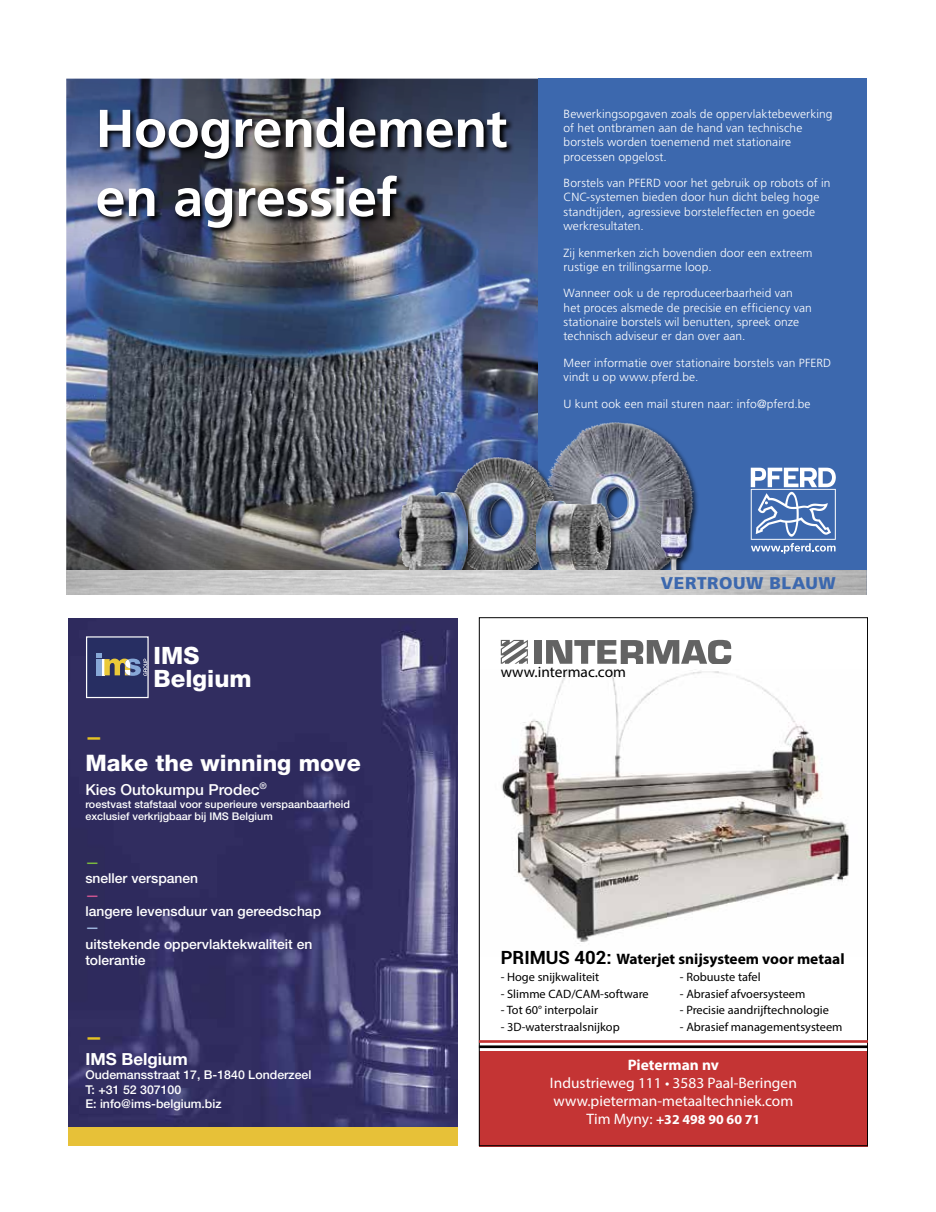
<style>
.page{position:relative;width:936px;height:1212px;background:#fff}
.page>*{position:absolute;margin:0;border:0;box-sizing:border-box;transform-origin:0 0}
.t1{font:700 53.1px/69.2px "Frutiger LT Pro";letter-spacing:-.01em;color:#fff}
.t2{font:800 23.85px "Helvetica Neue LT Pro";color:#fff}
.t3{font:800 22.8px "Helvetica Neue LT Pro";color:#fff}
.t4{font:900 16.95px "Frutiger LT Pro";letter-spacing:.03em;color:#3c68ae}
.t5{font:700 16.65px "Helvetica Neue LT Pro";color:#fff}
.t6{font:800 16.65px "Helvetica Neue LT Pro";color:#e6c323}
.t7{font:15.15px/18.1px "Myriad Pro";color:#fff}
.t8{font:700 15.15px "Myriad Pro";color:#000}
.t9{font:500 15.15px "Helvetica Neue LT Pro";color:#fff}
.t10{font:15.15px "Myriad Pro";color:#000}
.t11{font:700 15.15px "Myriad Pro";color:#fff}
.t12{font:500 13.65px/16.4px "Helvetica Neue LT Pro";color:#fff}
.t13{font:700 13.65px "Myriad Pro";color:#fff}
.t14{font:500 13.65px "Helvetica Neue LT Pro";color:#7ab83e}
.t15{font:500 13.65px "Helvetica Neue LT Pro";color:#cb5490}
.t16{font:500 13.65px "Helvetica Neue LT Pro";color:#9cb3db}
.t17{font:12.15px "Myriad Pro";color:#000}
.t18{font:500 12.15px/14.5px "Helvetica Neue LT Pro";color:#fff}
.t19{font:300 11.85px/14.1px "Frutiger LT Pro";letter-spacing:.005em;color:#fff}
.t20{font:500 10.65px/12.8px "Helvetica Neue LT Pro";color:#fff}
.s1{font-family:"Roboto";font-size:18.15px}
.s2{font-weight:400;font-size:15.15px}
</style>
<div class="page">
<img style="left:66px;top:79px;width:472px;height:491px">
<div style="left:538px;top:79px;width:328px;height:516px;background:#3c68ae"></div>
<svg style="left:750px;top:468px;width:85px;height:86px"></svg>
<div style="left:543px;top:421px;width:157px;height:169px;background:#000;opacity:.75"></div>
<img style="left:544px;top:421px;width:149px;height:149px">
<div style="left:448px;top:456px;width:114px;height:126px;background:#000;opacity:.75"></div>
<img style="left:449px;top:457px;width:106px;height:113px">
<div style="left:534px;top:500px;width:84px;height:85px;background:#000;opacity:.75"></div>
<img style="left:536px;top:502px;width:74px;height:68px">
<div style="left:397px;top:490px;width:78px;height:94px;background:#000;opacity:.75"></div>
<img style="left:399px;top:492px;width:68px;height:78px">
<div style="left:660px;top:498px;width:34px;height:87px;background:#000;opacity:.75"></div>
<img style="left:662px;top:499px;width:24px;height:71px">
<img style="left:66px;top:570px;width:800px;height:25px">
<img style="left:96px;top:105px;width:418px;height:131px">
<img style="left:501px;top:670px;width:348px;height:274px">
<div style="left:479px;top:1051px;width:388px;height:95px;background:#c43434"></div>
<svg style="left:500px;top:640px;width:28px;height:24px"></svg>
<div style="left:534px;top:640px;width:8px;height:24px;background:#636363"></div>
<svg style="left:546px;top:640px;width:185px;height:24px"></svg>
<hr style="left:479px;top:1045px;width:388px;height:3px;background:#000">
<hr style="left:479px;top:1040px;width:388px;height:3px;background:#c43434">
<img style="left:68px;top:618px;width:389px;height:509px">
<div style="left:68px;top:1127px;width:389px;height:19px;background:#e7c138"></div>
<div style="left:87px;top:637px;width:61px;height:60px;background:#272e62"></div>
<svg style="left:96px;top:653px;width:51px;height:23px"></svg>
<div style="left:96px;top:659px;width:5px;height:16px;background:#87a8d7"></div>
<div style="left:86px;top:636px;width:63px;height:62px;border:1px solid #fff"></div>
<h1 class="t1" style="left:95px;top:94px;width:413px">Hoogrendement en agressief</h1>
<p class="t19" style="left:563px;top:107px;width:270px">Bewerkingsopgaven zoals de oppervlaktebewerking of het ontbramen aan de hand van technische borstels worden toenemend met stationaire processen opgelost.</p>
<p class="t19" style="left:563px;top:176px;width:268px">Borstels van PFERD voor het gebruik op robots of in CNC-systemen bieden door hun dicht beleg hoge standtijden, agressieve borsteleffecten en goede werkresultaten.</p>
<p class="t19" style="left:563px;top:245px;width:250px">Zij kenmerken zich bovendien door een extreem rustige en trillingsarme loop.</p>
<p class="t19" style="left:563px;top:286px;width:250px">Wanneer ook u de reproduceerbaarheid van het proces alsmede de precisie en efficiency van stationaire borstels wil benutten, spreek onze technisch adviseur er dan over aan.</p>
<p class="t19" style="left:563px;top:356px;width:269px">Meer informatie over stationaire borstels van PFERD vindt u op www.pferd.be.</p>
<p class="t19" style="left:563px;top:396px;width:248px">U kunt ook een mail sturen naar: info@pferd.be</p>
<h2 class="t2" style="left:154px;top:641px;width:47px">IMS</h2>
<h3 class="t4" style="left:661px;top:573px;width:176px">VERTROUW BLAUW</h3>
<h2 class="t2" style="left:154px;top:664px;width:99px">Belgium</h2>
<h3 class="t6" style="left:85px;top:727px;width:18px">—</h3>
<h3 class="t3" style="left:85px;top:749px;width:277px">Make the winning move</h3>
<p class="t9" style="left:85px;top:780px;width:183px">Kies Outokumpu Prodec<sup>®</sup></p>
<p class="t20" style="left:85px;top:797px;width:266px">roestvast stafstaal voor superieure verspaanbaarheid exclusief verkrijgbaar bij IMS Belgium</p>
<p class="t14" style="left:85px;top:854px;width:15px">—</p>
<p class="t12" style="left:85px;top:870px;width:114px">sneller verspanen</p>
<p class="t15" style="left:85px;top:886px;width:15px">—</p>
<p class="t12" style="left:85px;top:903px;width:237px">langere levensduur van gereedschap</p>
<p class="t16" style="left:85px;top:919px;width:15px">—</p>
<p class="t12" style="left:85px;top:935px;width:228px">uitstekende oppervlaktekwaliteit en tolerantie</p>
<h3 class="t6" style="left:85px;top:1027px;width:18px">—</h3>
<h3 class="t5" style="left:85px;top:1048px;width:104px">IMS Belgium</h3>
<p class="t18" style="left:85px;top:1067px;width:227px">Oudemansstraat 17, B-1840 Londerzeel<br>T: +31 52 307100<br>E: info@ims-belgium.biz</p>
<p class="t10" style="left:500px;top:663px;width:127px">www.intermac.com</p>
<p class="t8" style="left:500px;top:949px;width:345px"><span class="s1">PRIMUS 402:</span> Waterjet snijsysteem voor metaal</p>
<p class="t17" style="left:500px;top:969px;width:100px">- Hoge snijkwaliteit</p>
<p class="t17" style="left:500px;top:986px;width:149px">- Slimme CAD/CAM-software</p>
<p class="t17" style="left:500px;top:1003px;width:99px">- Tot 60° interpolair</p>
<p class="t17" style="left:500px;top:1019px;width:120px">- 3D-waterstraalsnijkop</p>
<p class="t17" style="left:680px;top:969px;width:82px">- Robuuste tafel</p>
<p class="t17" style="left:680px;top:986px;width:127px">- Abrasief afvoersysteem</p>
<p class="t17" style="left:680px;top:1003px;width:150px">- Precisie aandrijftechnologie</p>
<p class="t17" style="left:680px;top:1019px;width:164px">- Abrasief managementsysteem</p>
<p class="t11" style="left:627px;top:1055px;width:93px">Pieterman nv</p>
<p class="t7" style="left:550px;top:1073px;width:248px">Industrieweg 111 • 3583 Paal-Beringen www.pieterman-metaaltechniek.com</p>
<p class="t13" style="left:586px;top:1111px;width:175px"><span class="s2">Tim Myny:</span> +32 498 90 60 71</p>
</div>
